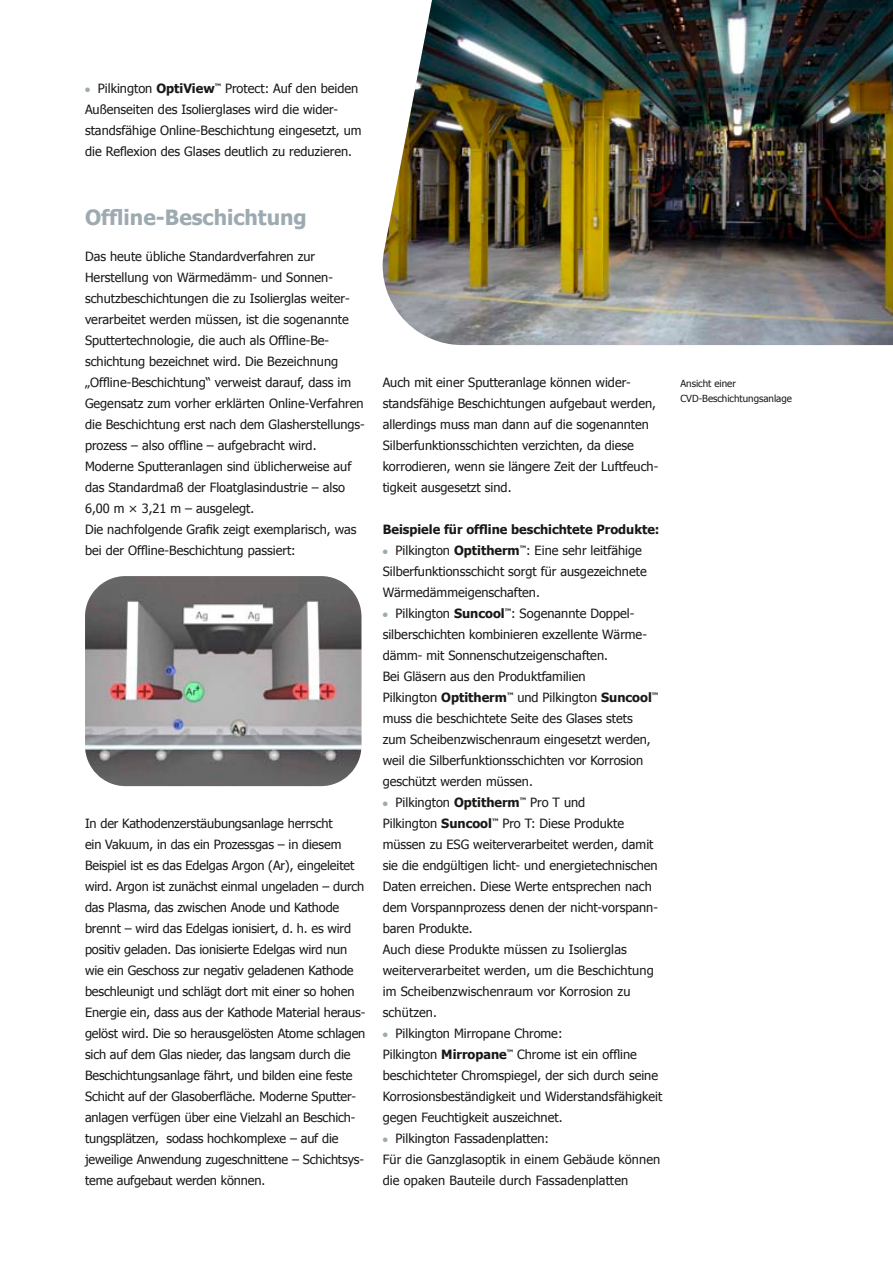
<style>
.page{position:relative;width:893px;height:1263px;background:#fff}
.page>*{position:absolute;margin:0;border:0;box-sizing:border-box;transform-origin:0 0}
.t1{font:700 21px "Tahoma";color:#9daab1}
.t2{font:12.75px/21px "Tahoma";color:#191918}
.t3{font:700 12.75px "Tahoma";color:#191918}
.t4{font:9.75px/15px "Tahoma";color:#191918}
.s1{color:#9daab1}
.s2{font-weight:700}
</style>
<div class="page">
<img style="left:85px;top:576px;width:276px;height:210px">
<img style="left:383px;top:0;width:510px;height:345px">
<p class="t2" style="left:85px;top:77px;width:278px"><span class="s1">●</span> Pilkington <span class="s2">OptiView</span><sup>™</sup> Protect: Auf den beiden Außenseiten des Isolierglases wird die wider&shy;standsfähige Online-Beschichtung eingesetzt, um die Reflexion des Glases deutlich zu reduzieren.</p>
<h1 class="t1" style="left:85px;top:203px;width:223px">Offline-Beschichtung</h1>
<p class="t2" style="left:85px;top:245px;width:281px">Das heute übliche Standardverfahren zur Herstellung von Wärmedämm- und Sonnen&shy;schutzbeschichtungen die zu Isolierglas weiter&shy;verarbeitet werden müssen, ist die sogenannte Sputtertechnologie, die auch als Offline-Be&shy;schichtung bezeichnet wird. Die Bezeichnung „Offline-Beschichtung“ verweist darauf, dass im Gegensatz zum vorher erklärten Online-Verfahren die Beschichtung erst nach dem Glasherstellungs&shy;prozess – also offline – aufgebracht wird.<br>Moderne Sputteranlagen sind üblicherweise auf das Standardmaß der Floatglasindustrie – also 6,00 m × 3,21 m – ausgelegt.<br>Die nachfolgende Grafik zeigt exemplarisch, was bei der Offline-Beschichtung passiert:</p>
<p class="t2" style="left:85px;top:812px;width:282px">In der Kathodenzerstäubungsanlage herrscht<br>ein Vakuum, in das ein Prozessgas – in diesem Beispiel ist es das Edelgas Argon (Ar), eingeleitet wird. Argon ist zunächst einmal ungeladen – durch das Plasma, das zwischen Anode und Kathode brennt – wird das Edelgas ionisiert, d. h. es wird positiv geladen. Das ionisierte Edelgas wird nun wie ein Geschoss zur negativ geladenen Kathode beschleunigt und schlägt dort mit einer so hohen Energie ein, dass aus der Kathode Material heraus&shy;gelöst wird. Die so herausgelösten Atome schlagen sich auf dem Glas nieder, das langsam durch die Beschichtungsanlage fährt, und bilden eine feste Schicht auf der Glasoberfläche. Moderne Sputter&shy;anlagen verfügen über eine Vielzahl an Beschich&shy;tungsplätzen, sodass hochkomplexe – auf die jeweilige Anwendung zugeschnittene – Schichtsys&shy;teme aufgebaut werden können.</p>
<p class="t2" style="left:383px;top:371px;width:277px">Auch mit einer Sputteranlage können wider&shy;standsfähige Beschichtungen aufgebaut werden, allerdings muss man dann auf die sogenannten Silberfunktionsschichten verzichten, da diese korrodieren, wenn sie längere Zeit der Luftfeuch&shy;tigkeit ausgesetzt sind.</p>
<p class="t3" style="left:383px;top:520px;width:278px">Beispiele für offline beschichtete Produkte:</p>
<p class="t2" style="left:383px;top:539px;width:266px"><span class="s1">●</span> Pilkington <span class="s2">Optitherm</span><sup>™</sup>: Eine sehr leitfähige<br>Silberfunktionsschicht sorgt für ausgezeichnete<br>Wärmedämmeigenschaften.</p>
<p class="t2" style="left:383px;top:602px;width:277px"><span class="s1">●</span> Pilkington <span class="s2">Suncool</span><sup>™</sup>: Sogenannte Doppel&shy;silberschichten kombinieren exzellente Wärme&shy;dämm- mit Sonnenschutzeigenschaften.<br>Bei Gläsern aus den Produktfamilien<br>Pilkington <span class="s2">Optitherm</span><sup>™</sup> und Pilkington <span class="s2">Suncool</span><sup>™ </sup>muss die beschichtete Seite des Glases stets zum Scheibenzwischenraum eingesetzt werden, weil die Silberfunktionsschichten vor Korrosion geschützt werden müssen.</p>
<p class="t2" style="left:383px;top:791px;width:277px"><span class="s1">●</span> Pilkington <span class="s2">Optitherm</span><sup>™</sup> Pro T und<br>Pilkington <span class="s2">Suncool</span><sup>™</sup> Pro T: Diese Produkte müssen zu ESG weiterverarbeitet werden, damit sie die endgültigen licht- und energietechnischen Daten erreichen. Diese Werte entsprechen nach dem Vorspannprozess denen der nicht-vorspann&shy;baren Produkte.<br>Auch diese Produkte müssen zu Isolierglas weiterverarbeitet werden, um die Beschichtung im Scheibenzwischenraum vor Korrosion zu schützen.</p>
<p class="t2" style="left:383px;top:1022px;width:281px"><span class="s1">●</span> Pilkington Mirropane Chrome:<br>Pilkington <span class="s2">Mirropane</span><sup>™</sup> Chrome ist ein offline beschichteter Chromspiegel, der sich durch seine Korrosionsbeständigkeit und Widerstandsfähigkeit gegen Feuchtigkeit auszeichnet.</p>
<p class="t2" style="left:383px;top:1127px;width:279px"><span class="s1">●</span> Pilkington Fassadenplatten:<br>Für die Ganzglasoptik in einem Gebäude können die opaken Bauteile durch Fassadenplatten</p>
<p class="t4" style="left:680px;top:376px;width:113px">Ansicht einer<br>CVD-Beschichtungsanlage</p>
</div>
